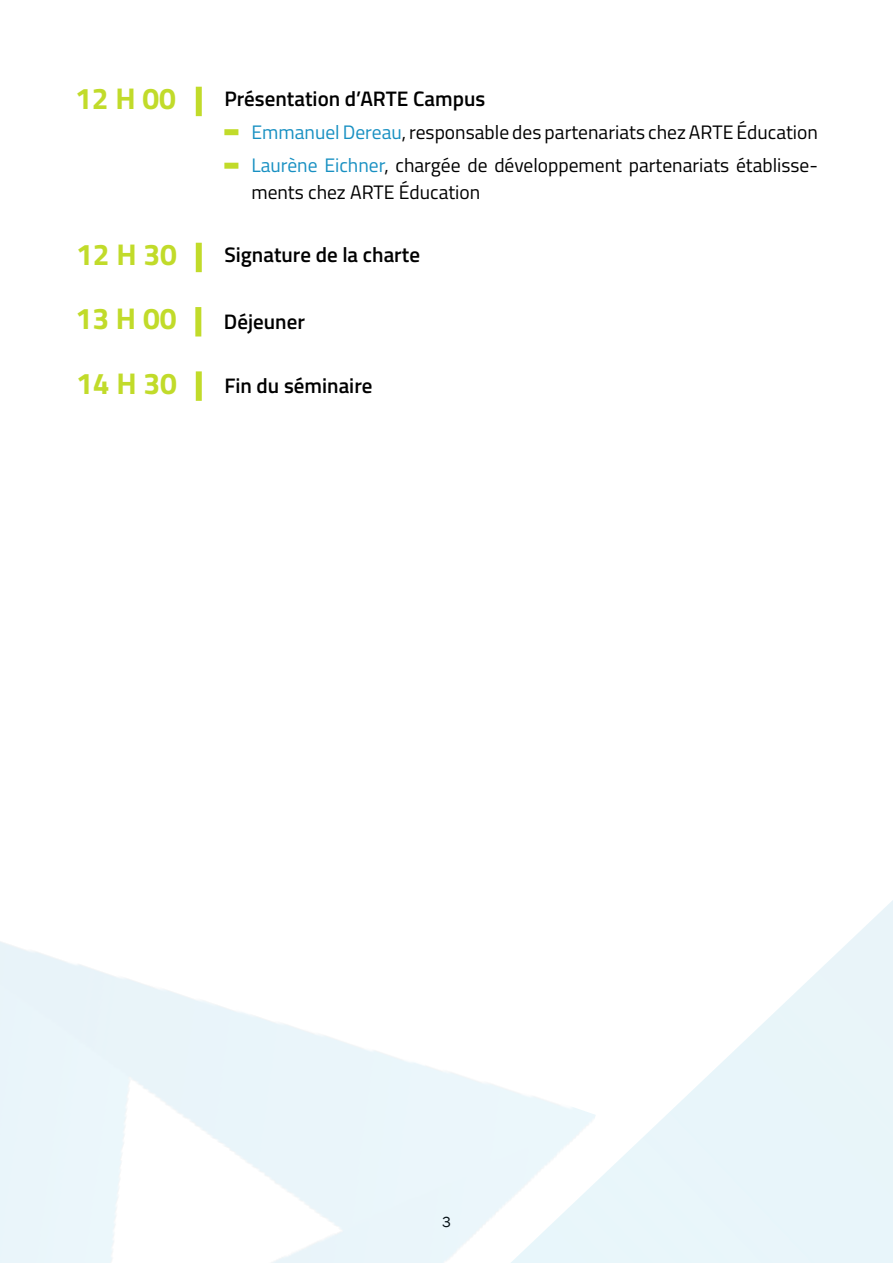
<style>
.page{position:relative;width:893px;height:1263px;background:#fff}
.page>*{position:absolute;margin:0;border:0;box-sizing:border-box;transform-origin:0 0}
.t1{font:700 30px "Titillium Web";color:#c1db2a}
.t2{font:600 21px "Titillium Web";color:#000}
.t3{font:19.5px/27px "Titillium Web";color:#000}
.t4{font:15px "Franklin Gothic";color:#000}
.s1{color:#1890c2}
</style>
<div class="page">
<div style="left:195px;top:307px;width:6px;height:29px;background:#c1db2a"></div>
<div style="left:196px;top:243px;width:6px;height:29px;background:#c1db2a"></div>
<div style="left:196px;top:371px;width:6px;height:30px;background:#c1db2a"></div>
<div style="left:196px;top:87px;width:6px;height:29px;background:#c1db2a"></div>
<div style="left:224px;top:129px;width:14px;height:6px;background:#c1db2a"></div>
<div style="left:224px;top:163px;width:14px;height:6px;background:#c1db2a"></div>
<svg style="left:423px;top:900px;width:470px;height:363px"></svg>
<p class="t1" style="left:75px;top:76px;width:103px">12 H 00</p>
<p class="t2" style="left:224px;top:83px;width:262px">Présentation d’ARTE Campus</p>
<p class="t3" style="left:251px;top:118px;width:568px"><span class="s1">Emmanuel Dereau</span>, responsable des partenariats chez ARTE Éducation</p>
<p class="t3" style="left:251px;top:151px;width:568px"><span class="s1">Laurène Eichner</span>, chargée de développement partenariats établisse&shy;ments chez ARTE Éducation</p>
<p class="t1" style="left:76px;top:232px;width:103px">12 H 30</p>
<p class="t2" style="left:224px;top:239px;width:197px">Signature de la charte</p>
<p class="t1" style="left:76px;top:296px;width:103px">13 H 00</p>
<p class="t2" style="left:224px;top:306px;width:82px">Déjeuner</p>
<p class="t1" style="left:76px;top:360px;width:103px">14 H 30</p>
<p class="t2" style="left:224px;top:369px;width:150px">Fin du séminaire</p>
<p class="t4" style="left:442px;top:1213px;width:10px">3</p>
</div>
